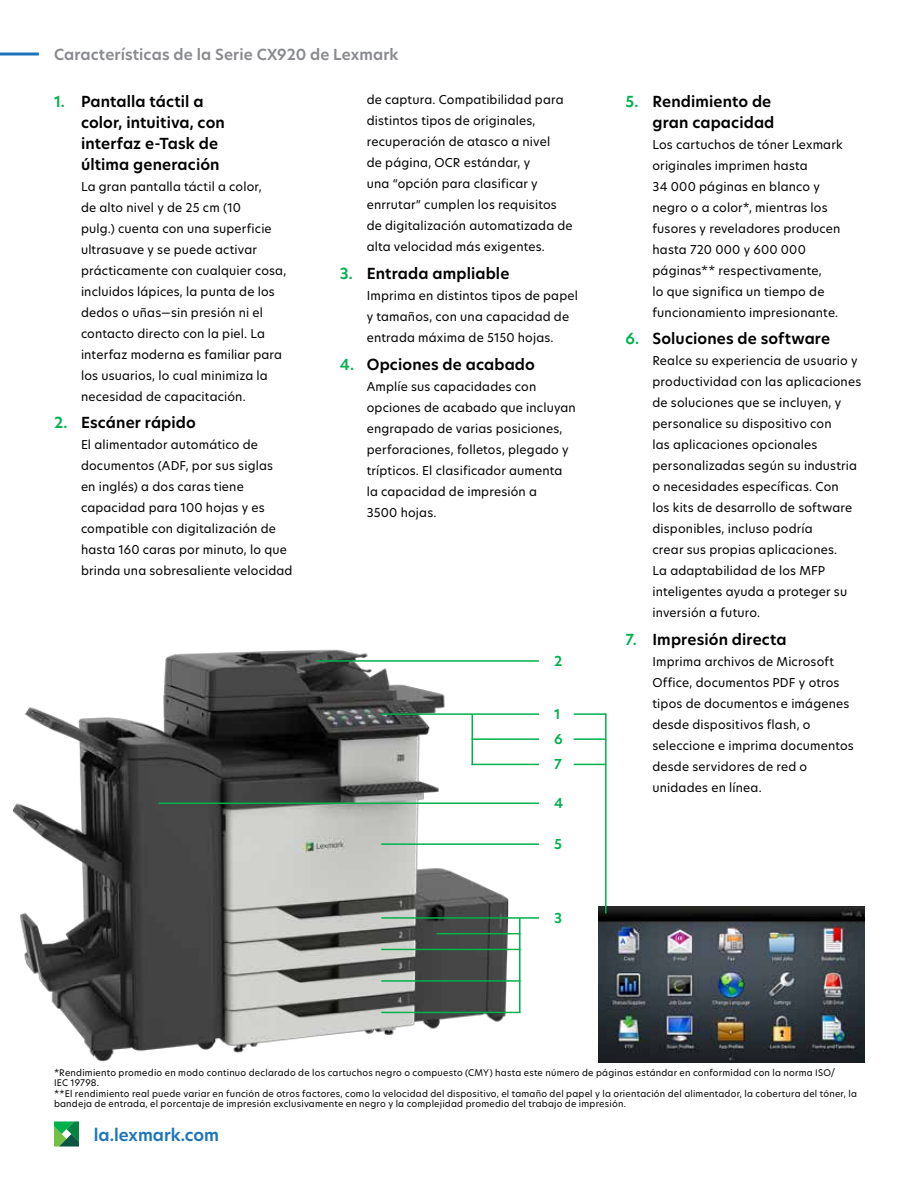
<style>
.page{position:relative;width:918px;height:1188px;background:#fff}
.page>*{position:absolute;margin:0;border:0;box-sizing:border-box;transform-origin:0 0}
.t1{font:600 16.5px "TP Hero";color:#1c75bc}
.t2{font:600 15px/21px "TP Hero";letter-spacing:.01em;color:#000}
.t3{font:600 15px "TP Hero";letter-spacing:.005em;color:#888a8d}
.t4{font:600 13.5px/25.2px "TP Hero";color:#00b14c}
.t5{font:12px/21px "TP Hero";letter-spacing:.015em;color:#000}
.t6{font:9px/10.5px "TP Hero";letter-spacing:.025em;color:#000}
.s1{color:#00b14c}
</style>
<div class="page">
<svg style="left:0;top:52px;width:39px;height:4px"></svg>
<svg style="left:54px;top:1121px;width:25px;height:26px"></svg>
<img style="left:12px;top:649px;width:509px;height:413px">
<hr style="left:316px;top:660px;width:223px;height:2px;background:#00b14c">
<hr style="left:381px;top:713px;width:158px;height:2px;background:#00b14c">
<hr style="left:381px;top:917px;width:158px;height:2px;background:#00b14c">
<hr style="left:159px;top:803px;width:380px;height:1px;background:#00b14c">
<hr style="left:381px;top:843px;width:158px;height:2px;background:#00b14c">
<img style="left:598px;top:907px;width:266px;height:155px">
<hr style="left:472px;top:738px;width:67px;height:2px;background:#00b14c">
<hr style="left:472px;top:764px;width:67px;height:1px;background:#00b14c">
<hr style="left:472px;top:714px;width:1px;height:51px;background:#00b14c">
<hr style="left:574px;top:713px;width:32px;height:2px;background:#00b14c">
<hr style="left:574px;top:738px;width:32px;height:2px;background:#00b14c">
<hr style="left:574px;top:764px;width:32px;height:1px;background:#00b14c">
<hr style="left:605px;top:713px;width:2px;height:201px;background:#00b14c">
<hr style="left:381px;top:1012px;width:140px;height:1px;background:#00b14c">
<hr style="left:519px;top:918px;width:2px;height:94px;background:#00b14c">
<hr style="left:381px;top:949px;width:140px;height:1px;background:#00b14c">
<hr style="left:381px;top:980px;width:140px;height:2px;background:#00b14c">
<hr style="left:437px;top:933px;width:84px;height:1px;background:#00b14c">
<p class="t3" style="left:54px;top:44px;width:346px">Características de la Serie CX920 de Lexmark</p>
<p class="t2" style="left:81px;top:91px;width:145px;text-indent:-27px"><span class="s1">1.</span> Pantalla táctil a color, intuitiva, con interfaz e-Task de última generación</p>
<p class="t5" style="left:81px;top:175px;width:207px">La gran pantalla táctil a color,<br>de alto nivel y de 25 cm (10<br>pulg.) cuenta con una superficie ultrasuave y se puede activar prácticamente con cualquier cosa, incluidos lápices, la punta de los dedos o uñas—sin presión ni el contacto directo con la piel. La interfaz moderna es familiar para los usuarios, lo cual minimiza la necesidad de capacitación.</p>
<p class="t2" style="left:54px;top:412px;width:143px"><span class="s1">2.</span> Escáner rápido</p>
<p class="t5" style="left:81px;top:434px;width:213px">El alimentador automático de documentos (ADF, por sus siglas<br>en inglés) a dos caras tiene capacidad para 100 hojas y es compatible con digitalización de hasta 160 caras por minuto, lo que brinda una sobresaliente velocidad</p>
<p class="t5" style="left:367px;top:89px;width:207px">de captura. Compatibilidad para distintos tipos de originales, recuperación de atasco a nivel<br>de página, OCR estándar, y<br>una “opción para clasificar y enrrutar” cumplen los requisitos de digitalización automatizada de alta velocidad más exigentes.</p>
<p class="t2" style="left:340px;top:263px;width:171px"><span class="s1">3.</span> Entrada ampliable</p>
<p class="t5" style="left:367px;top:285px;width:213px">Imprima en distintos tipos de papel y tamaños, con una capacidad de entrada máxima de 5150 hojas.</p>
<p class="t2" style="left:340px;top:354px;width:197px"><span class="s1">4.</span> Opciones de acabado</p>
<p class="t5" style="left:367px;top:376px;width:211px">Amplíe sus capacidades con opciones de acabado que incluyan engrapado de varias posiciones, perforaciones, folletos, plegado y trípticos. El clasificador aumenta la capacidad de impresión a<br>3500 hojas.</p>
<p class="t4" style="left:554px;top:648px;width:10px">2</p>
<p class="t4" style="left:554px;top:701px;width:8px">1</p>
<p class="t4" style="left:554px;top:726px;width:10px">6<br>7</p>
<p class="t4" style="left:554px;top:790px;width:11px">4</p>
<p class="t4" style="left:554px;top:831px;width:9px">5</p>
<p class="t4" style="left:554px;top:905px;width:10px">3</p>
<p class="t2" style="left:626px;top:91px;width:150px;text-align:right"><span class="s1">5.</span> Rendimiento de gran capacidad</p>
<p class="t5" style="left:652px;top:133px;width:192px">Los cartuchos de tóner Lexmark originales imprimen hasta<br>34 000 páginas en blanco y negro o a color*, mientras los fusores y reveladores producen hasta 720 000 y 600 000 páginas** respectivamente,<br>lo que significa un tiempo de funcionamiento impresionante.</p>
<p class="t2" style="left:626px;top:328px;width:206px"><span class="s1">6.</span> Soluciones de software</p>
<p class="t5" style="left:652px;top:350px;width:210px">Realce su experiencia de usuario y productividad con las aplicaciones de soluciones que se incluyen, y personalice su dispositivo con<br>las aplicaciones opcionales personalizadas según su industria o necesidades específicas. Con<br>los kits de desarrollo de software disponibles, incluso podría<br>crear sus propias aplicaciones.<br>La adaptabilidad de los MFP inteligentes ayuda a proteger su inversión a futuro.</p>
<p class="t2" style="left:626px;top:629px;width:163px"><span class="s1">7.</span> Impresión directa</p>
<p class="t5" style="left:652px;top:651px;width:203px">Imprima archivos de Microsoft<br>Office, documentos PDF y otros tipos de documentos e imágenes desde dispositivos flash, o seleccione e imprima documentos desde servidores de red o unidades en línea.</p>
<p class="t6" style="left:54px;top:1067px;width:804px">*Rendimiento promedio en modo continuo declarado de los cartuchos negro o compuesto (CMY) hasta este número de páginas estándar en conformidad con la norma ISO/<br>IEC 19798.<br>**El rendimiento real puede variar en función de otros factores, como la velocidad del dispositivo, el tamaño del papel y la orientación del alimentador, la cobertura del tóner, la bandeja de entrada, el porcentaje de impresión exclusivamente en negro y la complejidad promedio del trabajo de impresión.</p>
<h1 class="t1" style="left:94px;top:1123px;width:127px">la.lexmark.com</h1>
</div>
